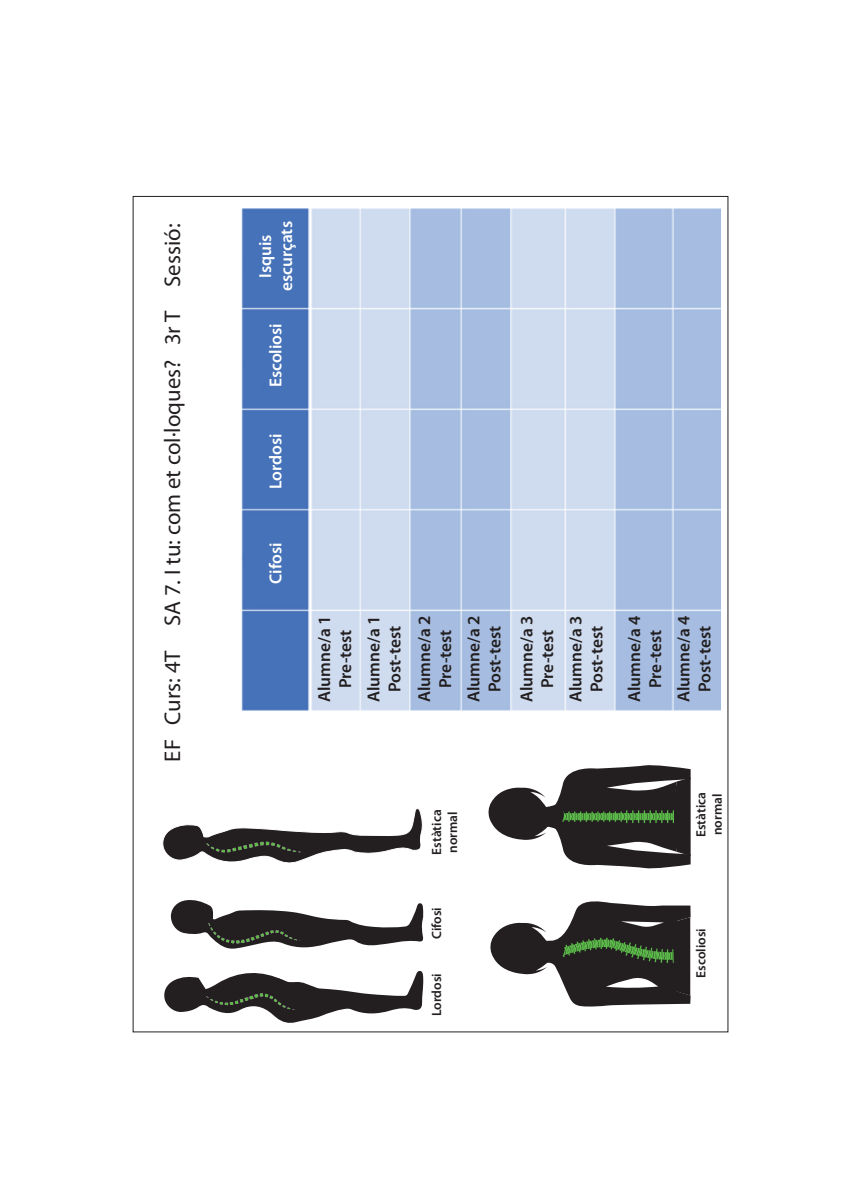
<style>
.page{position:relative;width:844px;height:1191px;background:#fff}
.page>*{position:absolute;margin:0;border:0;box-sizing:border-box;transform-origin:0 0}
.t1{font:22.75px "Myriad Pro";color:#231f20}
.t2{font:600 17.32px/20.8px "Myriad Pro";color:#231f20;text-align:center}
.t3{font:600 17.32px/20.8px "Myriad Pro";color:#fff;text-align:center}
.t4{font:600 13.47px/16.1px "Myriad Pro";color:#231f20}
.t5{font:600 13.3px/16.1px "Myriad Pro";color:#231f20}
</style>
<div class="page">
<svg style="left:164px;top:971px;width:259px;height:52px"></svg>
<img style="left:199px;top:980px;width:99px;height:37px">
<svg style="left:162px;top:808px;width:261px;height:53px"></svg>
<svg style="left:170px;top:900px;width:253px;height:48px"></svg>
<img style="left:202px;top:828px;width:98px;height:35px">
<img style="left:201px;top:915px;width:99px;height:34px">
<img style="left:241px;top:208px;width:479px;height:502px">
<svg style="left:490px;top:901px;width:200px;height:105px"></svg>
<svg style="left:488px;top:765px;width:202px;height:103px"></svg>
<p class="t1" style="left:158px;top:761px;width:539px;rotate:-90deg">EF Curs: 4T SA 7. I tu: com et col·loques? 3r T Sessió:</p>
<p class="t3" style="left:254px;top:291px;width:71px;rotate:-90deg">Isquis escurçats</p>
<p class="t3" style="left:265px;top:387px;width:66px;rotate:-90deg">Escoliosi</p>
<p class="t3" style="left:265px;top:489px;width:57px;rotate:-90deg">Lordosi</p>
<p class="t3" style="left:265px;top:584px;width:43px;rotate:-90deg">Cifosi</p>
<p class="t2" style="left:313px;top:702px;width:88px;rotate:-90deg">Alumne/a 1<br>Pre-test</p>
<p class="t2" style="left:363px;top:702px;width:88px;rotate:-90deg">Alumne/a 1<br>Post-test</p>
<p class="t2" style="left:413px;top:702px;width:88px;rotate:-90deg">Alumne/a 2<br>Pre-test</p>
<p class="t2" style="left:462px;top:702px;width:88px;rotate:-90deg">Alumne/a 2<br>Post-test</p>
<p class="t2" style="left:515px;top:702px;width:88px;rotate:-90deg">Alumne/a 3<br>Pre-test</p>
<p class="t2" style="left:564px;top:702px;width:88px;rotate:-90deg">Alumne/a 3<br>Post-test</p>
<p class="t2" style="left:623px;top:702px;width:88px;rotate:-90deg">Alumne/a 4<br>Pre-test</p>
<p class="t2" style="left:672px;top:702px;width:88px;rotate:-90deg">Alumne/a 4<br>Post-test</p>
<p class="t4" style="left:428px;top:854px;width:46px;rotate:-90deg">Estàtica normal</p>
<p class="t4" style="left:428px;top:939px;width:33px;rotate:-90deg">Cifosi</p>
<p class="t4" style="left:428px;top:1016px;width:44px;rotate:-90deg">Lordosi</p>
<p class="t5" style="left:692px;top:837px;width:46px;rotate:-90deg">Estàtica normal</p>
<p class="t5" style="left:692px;top:977px;width:51px;rotate:-90deg">Escoliosi</p>
</div>
